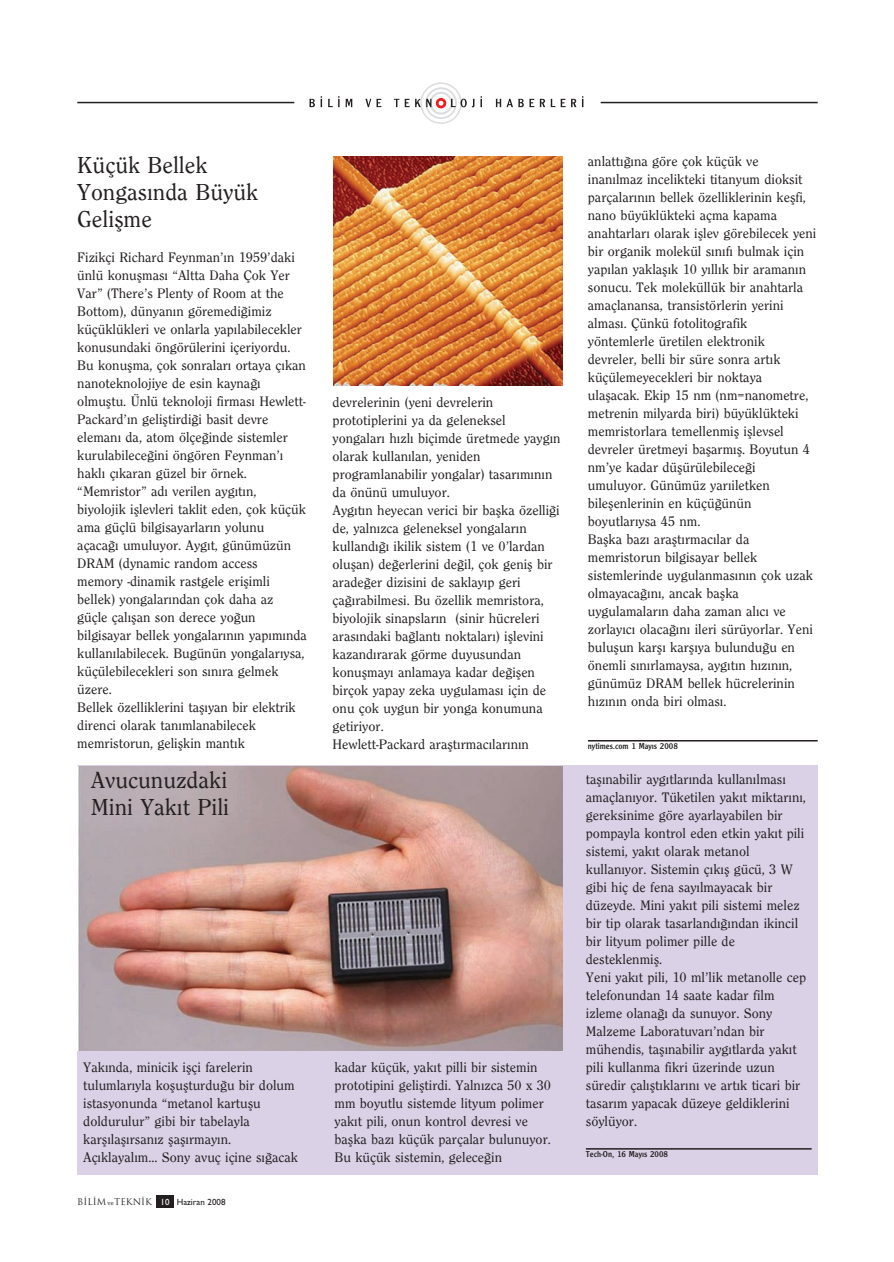
<style>
.page{position:relative;width:894px;height:1262px;background:#fff}
.page>*{position:absolute;margin:0;border:0;box-sizing:border-box;transform-origin:0 0}
.t1{font:500 24px/27px "Clearface";color:#231f20}
.t2{font:500 14.25px/18px "Clearface";color:#231f20}
.t3{font:9px "Clearface Gothic";color:#231f20}
.t4{font:9px "Trajan";color:#231f20}
.s1{font-family:"Bookman Old Style";font-size:6px}
.s2{font-family:"Gill Sans";font-weight:500;color:#fff}
.s3{font-family:"Gill Sans";font-weight:500}
</style>
<div class="page">
<div style="left:429px;top:92px;width:23px;height:23px;border:2px solid #dcdddf;border-radius:50%"></div>
<div style="left:436px;top:98px;width:10px;height:10px;border:3px solid #ee1d23;border-radius:50%"></div>
<div style="left:425px;top:87px;width:32px;height:32px;border:2px solid #dcdddf;border-radius:50%"></div>
<div style="left:420px;top:82px;width:41px;height:42px;border:2px solid #dcdddf;border-radius:50%"></div>
<svg style="left:309px;top:96px;width:13px;height:11px"></svg>
<svg style="left:328px;top:99px;width:4px;height:8px"></svg>
<svg style="left:345px;top:99px;width:7px;height:8px"></svg>
<svg style="left:365px;top:99px;width:16px;height:8px"></svg>
<svg style="left:394px;top:99px;width:15px;height:8px"></svg>
<svg style="left:415px;top:99px;width:16px;height:8px"></svg>
<svg style="left:451px;top:99px;width:23px;height:8px"></svg>
<svg style="left:480px;top:96px;width:2px;height:11px"></svg>
<svg style="left:495px;top:99px;width:28px;height:8px"></svg>
<svg style="left:529px;top:99px;width:36px;height:8px"></svg>
<svg style="left:571px;top:96px;width:12px;height:11px"></svg>
<hr style="left:77px;top:102px;width:217px;height:1px;background:#231f20">
<hr style="left:600px;top:102px;width:217px;height:1px;background:#231f20">
<div style="left:157px;top:1195px;width:17px;height:13px;background:#231f20"></div>
<hr style="left:587px;top:740px;width:230px;height:1px;background:#231f20">
<img style="left:333px;top:156px;width:229px;height:229px">
<div style="left:77px;top:765px;width:740px;height:409px;background:#dad1e7"></div>
<hr style="left:585px;top:1148px;width:226px;height:1px;background:#231f20">
<img style="left:79px;top:766px;width:483px;height:285px">
<h1 class="t1" style="left:77px;top:153px;width:182px">Küçük Bellek<br>Yongas›nda Büyük<br>Geliflme</h1>
<p class="t2" style="left:77px;top:249px;width:231px">Fizikçi Richard Feynman’›n 1959’daki ünlü konuflmas› “Altta Daha Çok Yer Var” (There’s Plenty of Room at the Bottom), dünyan›n göremedi¤imiz küçüklükleri ve onlarla yap›labilecekler konusundaki öngörülerini içeriyordu.<br>Bu konuflma, çok sonralar› ortaya ç›kan nanoteknolojiye de esin kayna¤› olmufltu. Ünlü teknoloji firmas› Hewlett-Packard’›n gelifltirdi¤i basit devre eleman› da, atom ölçe¤inde sistemler kurulabilece¤ini öngören Feynman’› hakl› ç›karan güzel bir örnek. “Memristor” ad› verilen ayg›t›n, biyolojik ifllevleri taklit eden, çok küçük ama güçlü bilgisayarlar›n yolunu açaca¤› umuluyor. Ayg›t, günümüzün DRAM (dynamic random access<br>memory -dinamik rastgele eriflimli bellek) yongalar›ndan çok daha az güçle çal›flan son derece yo¤un bilgisayar bellek yongalar›n›n yap›m›nda kullan›labilecek. Bugünün yongalar›ysa, küçülebilecekleri son s›n›ra gelmek üzere.<br>Bellek özelliklerini tafl›yan bir elektrik direnci olarak tan›mlanabilecek memristorun, geliflkin mant›k</p>
<h1 class="t1" style="left:91px;top:768px;width:140px">Avucunuzdaki<br>Mini Yak›t Pili</h1>
<p class="t2" style="left:332px;top:394px;width:229px">devrelerinin (yeni devrelerin prototiplerini ya da geleneksel yongalar› h›zl› biçimde üretmede yayg›n olarak kullan›lan, yeniden programlanabilir yongalar) tasar›m›n›n da önünü umuluyor.<br>Ayg›t›n heyecan verici bir baflka özelli¤i de, yaln›zca geleneksel yongalar›n kulland›¤› ikilik sistem (1 ve 0’lardan oluflan) de¤erlerini de¤il, çok genifl bir arade¤er dizisini de saklay›p geri ça¤›rabilmesi. Bu özellik memristora, biyolojik sinapslar›n (sinir hücreleri aras›ndaki ba¤lant› noktalar›) ifllevini kazand›rarak görme duyusundan konuflmay› anlamaya kadar de¤iflen birçok yapay zeka uygulamas› için de onu çok uygun bir yonga konumuna getiriyor.<br>Hewlett-Packard araflt›rmac›lar›n›n</p>
<p class="t2" style="left:83px;top:1059px;width:216px">Yak›nda, minicik iflçi farelerin tulumlar›yla kofluflturdu¤u bir dolum istasyonunda “metanol kartuflu doldurulur” gibi bir tabelayla karfl›lafl›rsan›z flafl›rmay›n.<br>Aç›klayal›m... Sony avuç içine s›¤acak</p>
<p class="t2" style="left:334px;top:1059px;width:218px">kadar küçük, yak›t pilli bir sistemin prototipini gelifltirdi. Yaln›zca 50 x 30 mm boyutlu sistemde lityum polimer yak›t pili, onun kontrol devresi ve baflka baz› küçük parçalar bulunuyor.<br>Bu küçük sistemin, gelece¤in</p>
<p class="t4" style="left:77px;top:1197px;width:150px">B‹L‹M <span class="s1">ve</span>TEKN‹K <span class="s2">10</span> <span class="s3">Haziran 2008</span></p>
<p class="t2" style="left:587px;top:153px;width:230px">anlatt›¤›na göre çok küçük ve inan›lmaz incelikteki titanyum dioksit parçalar›n›n bellek özelliklerinin keflfi, nano büyüklükteki açma kapama anahtarlar› olarak ifllev görebilecek yeni bir organik molekül s›n›f› bulmak için yap›lan yaklafl›k 10 y›ll›k bir araman›n sonucu. Tek moleküllük bir anahtarla amaçlanansa, transistörlerin yerini almas›. Çünkü fotolitografik yöntemlerle üretilen elektronik devreler, belli bir süre sonra art›k küçülemeyecekleri bir noktaya ulaflacak. Ekip 15 nm (nm=nanometre, metrenin milyarda biri) büyüklükteki memristorlara temellenmifl ifllevsel devreler üretmeyi baflarm›fl. Boyutun 4 nm’ye kadar düflürülebilece¤i umuluyor. Günümüz yar›iletken bileflenlerinin en küçü¤ünün boyutlar›ysa 45 nm.<br>Baflka baz› araflt›rmac›lar da memristorun bilgisayar bellek sistemlerinde uygulanmas›n›n çok uzak olmayaca¤›n›, ancak baflka uygulamalar›n daha zaman al›c› ve zorlay›c› olaca¤›n› ileri sürüyorlar. Yeni buluflun karfl› karfl›ya bulundu¤u en önemli s›n›rlamaysa, ayg›t›n h›z›n›n, günümüz DRAM bellek hücrelerinin h›z›n›n onda biri olmas›.</p>
<p class="t3" style="left:587px;top:742px;width:91px">nytimes.com 1 May›s 2008</p>
<p class="t2" style="left:585px;top:771px;width:222px">tafl›nabilir ayg›tlar›nda kullan›lmas› amaçlan›yor. Tüketilen yak›t miktar›n›, gereksinime göre ayarlayabilen bir pompayla kontrol eden etkin yak›t pili sistemi, yak›t olarak metanol kullan›yor. Sistemin ç›k›fl gücü, 3 W gibi hiç de fena say›lmayacak bir düzeyde. Mini yak›t pili sistemi melez bir tip olarak tasarland›¤›ndan ikincil bir lityum polimer pille de desteklenmifl.<br>Yeni yak›t pili, 10 ml’lik metanolle cep telefonundan 14 saate kadar film izleme olana¤› da sunuyor. Sony Malzeme Laboratuvar›’ndan bir mühendis, tafl›nabilir ayg›tlarda yak›t pili kullanma fikri üzerinde uzun süredir çal›flt›klar›n› ve art›k ticari bir tasar›m yapacak düzeye geldiklerini söylüyor.</p>
<p class="t3" style="left:585px;top:1150px;width:84px">Tech-On, 16 May›s 2008</p>
</div>
